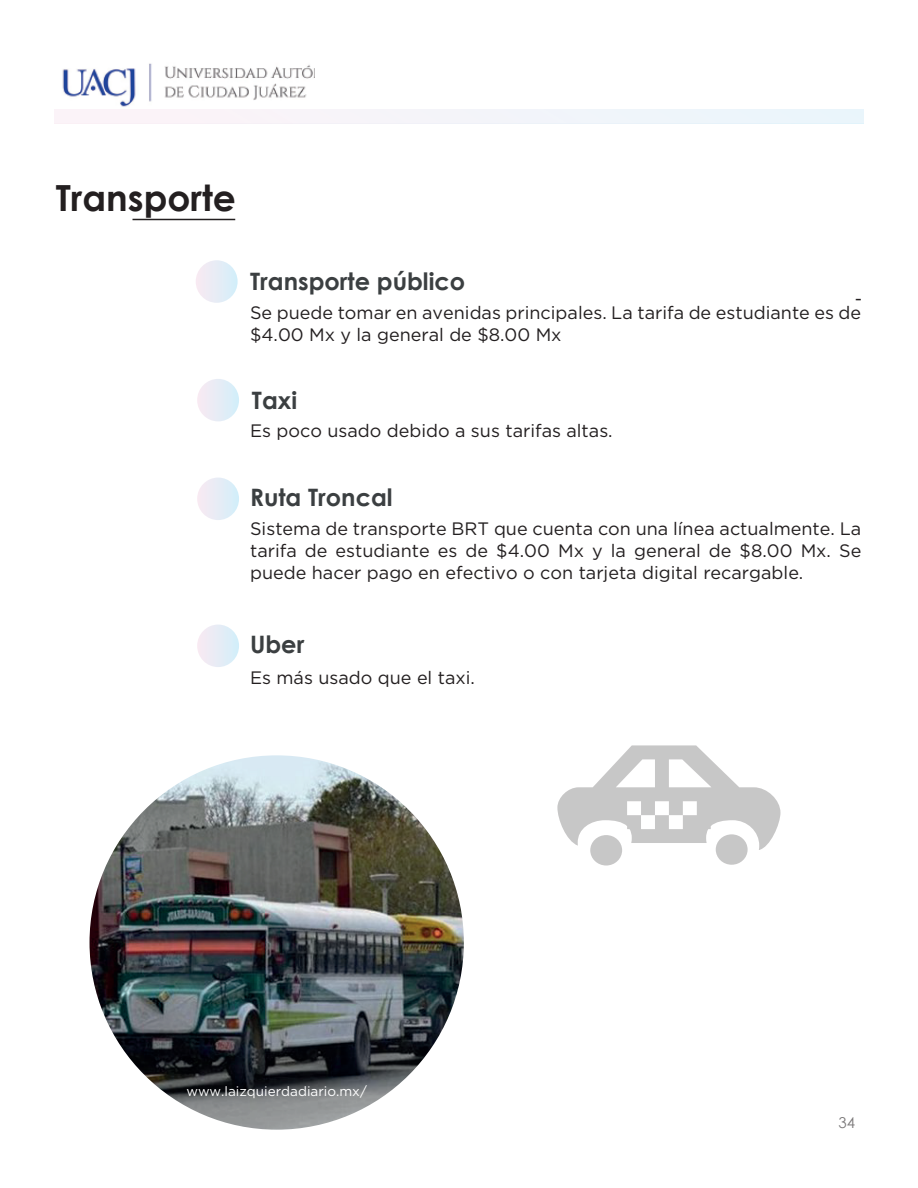
<style>
.page{position:relative;width:918px;height:1188px;background:#fff}
.page>*{position:absolute;margin:0;border:0;box-sizing:border-box;transform-origin:0 0}
.t1{font:700 36px "Century Gothic";color:#231f20}
.t2{font:700 24px "Century Gothic";color:#3b3f41}
.t3{font:18px/21.6px "Gotham";color:#231f20}
.t4{font:15px "Century Gothic";color:#231f20}
.t5{font:13.5px "Gotham";color:#fff}
</style>
<div class="page">
<hr style="left:133px;top:219px;width:102px;height:1px;background:#231f20">
<img style="left:62px;top:63px;width:252px;height:44px">
<svg style="left:54px;top:109px;width:810px;height:15px"></svg>
<div style="left:197px;top:478px;width:42px;height:42px;background:linear-gradient(to right,#faeaf2,#d4eef9);border-radius:21px"></div>
<div style="left:197px;top:379px;width:42px;height:42px;background:linear-gradient(to right,#faeaf2,#d4eef9);border-radius:21px"></div>
<div style="left:196px;top:260px;width:42px;height:43px;background:linear-gradient(to right,#f8e9f1,#d5effa);border-radius:21px"></div>
<div style="left:197px;top:625px;width:42px;height:42px;background:linear-gradient(to right,#faeaf2,#d4eef9);border-radius:21px"></div>
<svg style="left:557px;top:745px;width:223px;height:121px"></svg>
<img style="left:90px;top:755px;width:374px;height:375px;border-radius:187px">
<h1 class="t1" style="left:56px;top:171px;width:182px">Transporte</h1>
<h2 class="t2" style="left:250px;top:263px;width:217px">Transporte público</h2>
<p class="t3" style="left:855px;top:288px;width:9px">-</p>
<p class="t3" style="left:250px;top:301px;width:613px">Se puede tomar en avenidas principales. La tarifa de estudiante es de $4.00 Mx y la general de $8.00 Mx</p>
<h2 class="t2" style="left:252px;top:382px;width:47px">Taxi</h2>
<p class="t3" style="left:250px;top:419px;width:364px">Es poco usado debido a sus tarifas altas.</p>
<h2 class="t2" style="left:250px;top:479px;width:144px">Ruta Troncal</h2>
<p class="t3" style="left:250px;top:518px;width:613px;text-align:justify">Sistema de transporte BRT que cuenta con una línea actualmente. La tarifa de estudiante es de $4.00 Mx y la general de $8.00 Mx. Se puede hacer pago en efectivo o con tarjeta digital recargable.</p>
<h2 class="t2" style="left:250px;top:626px;width:56px">Uber</h2>
<p class="t3" style="left:250px;top:667px;width:226px">Es más usado que el taxi.</p>
<p class="t5" style="left:186px;top:1083px;width:182px">www.laizquierdadiario.mx/</p>
<p class="t4" style="left:838px;top:1112px;width:18px">34</p>
</div>
